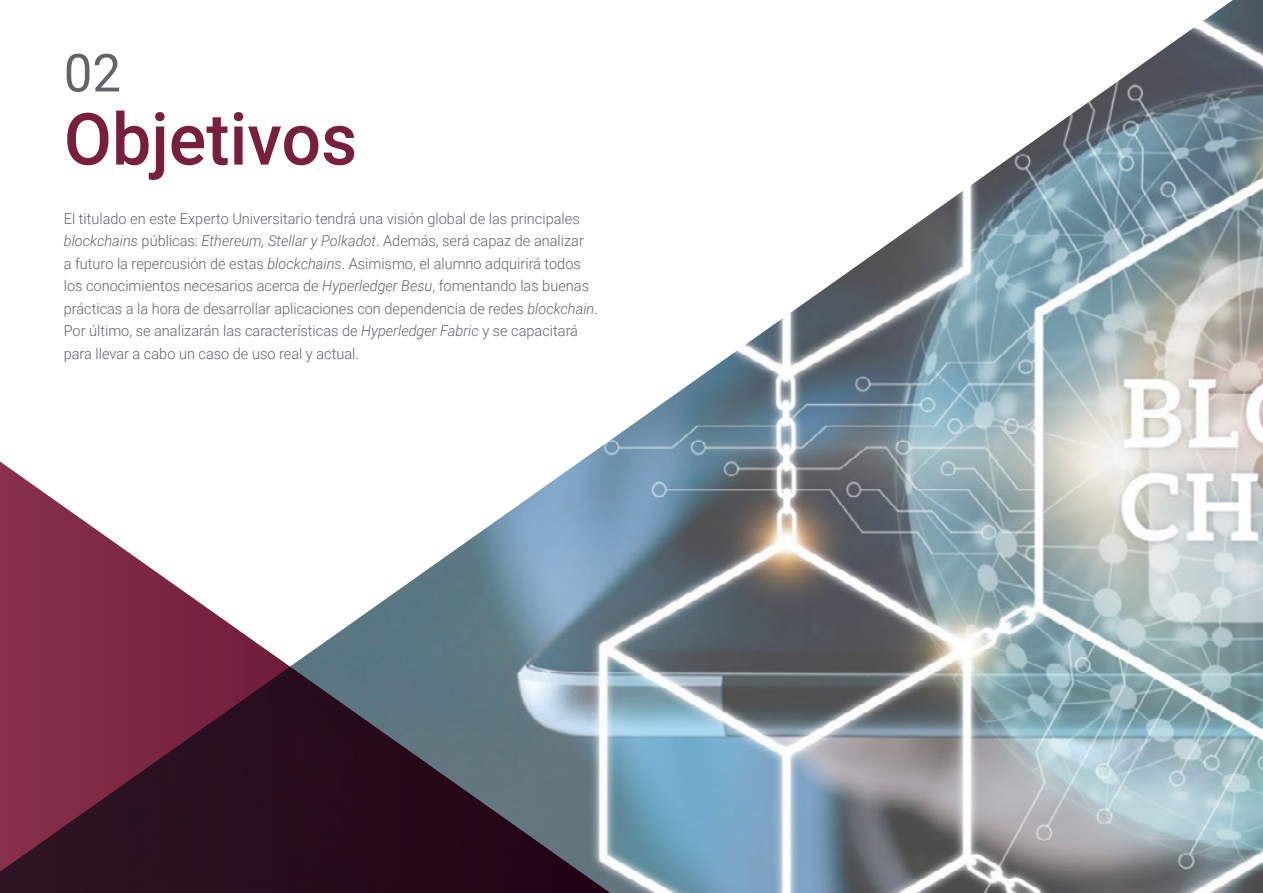
<style>
.page{position:relative;width:1263px;height:893px;background:#fff}
.page>*{position:absolute;margin:0;border:0;box-sizing:border-box;transform-origin:0 0}
.t1{font:500 72px "Roboto";color:#791e3c}
.t2{font:52.5px "Roboto";color:#61646a}
.t3{font:300 15px/22.5px "Roboto";color:#61646a}
.s1{font-style:italic}
</style>
<div class="page">
<img style="left:602px;top:0;width:661px;height:893px">
<svg style="left:0;top:446px;width:640px;height:447px"></svg>
<h2 class="t2" style="left:64px;top:36px;width:59px">02</h2>
<h1 class="t1" style="left:64px;top:89px;width:295px">Objetivos</h1>
<p class="t3" style="left:64px;top:207px;width:536px">El titulado en este Experto Universitario tendrá una visión global de las principales <span class="s1">blockchains</span> públicas: <span class="s1">Ethereum, Stellar y Polkadot</span>. Además, será capaz de analizar<br>a futuro la repercusión de estas <span class="s1">blockchains</span>. Asimismo, el alumno adquirirá todos los conocimientos necesarios acerca de <span class="s1">Hyperledger Besu</span>, fomentando las buenas prácticas a la hora de desarrollar aplicaciones con dependencia de redes <span class="s1">blockchain</span>.<br>Por último, se analizarán las características de <span class="s1">Hyperledger Fabric</span> y se capacitará para llevar a cabo un caso de uso real y actual.</p>
</div>
